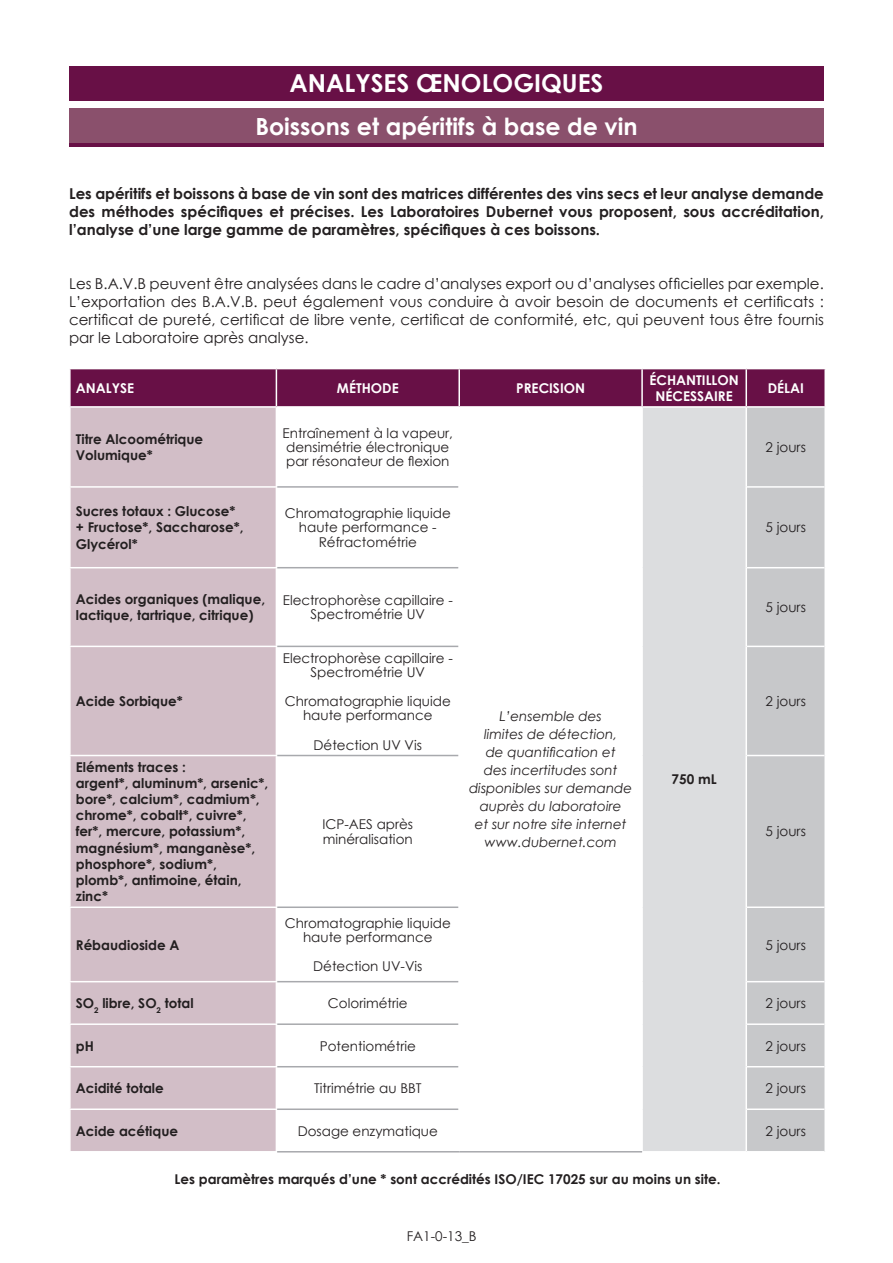
<style>
.page{position:relative;width:893px;height:1263px;background:#fff}
.page>*{position:absolute;margin:0;border:0;box-sizing:border-box;transform-origin:0 0}
.t1{font:700 24.75px "Century Gothic";color:#fff}
.t2{font:700 23.7px "Century Gothic";color:#fff}
.t3{font:15px/18px "Century Gothic";color:#231f20;text-align:justify}
.t4{font:700 15px/18px "Century Gothic";color:#231f20;text-align:justify}
.gras{font:700 13.5px/16.2px "Century Gothic";color:#231f20}
.t5{font:13.5px/14.2px "Century Gothic";color:#231f20;text-align:center}
.t6{font:italic 13.5px/18px "Century Gothic";color:#231f20;text-align:center}
.gras_blanc_cap{font:700 13.5px/16.2px "Century Gothic";color:#fff;text-align:center}
</style>
<div class="page">
<div style="left:69px;top:113px;width:755px;height:34px;background:#681046"></div>
<div style="left:69px;top:109px;width:755px;height:34px;background:#8a506c"></div>
<div style="left:69px;top:66px;width:755px;height:34px;background:#681046"></div>
<div style="left:71px;top:369px;width:753px;height:37px;background:#681046"></div>
<div style="left:71px;top:408px;width:205px;height:743px;background:#d2bec7"></div>
<div style="left:642px;top:407px;width:104px;height:745px;background:#dcdddf"></div>
<div style="left:747px;top:408px;width:77px;height:743px;background:#c7c8ca"></div>
<hr style="left:276px;top:369px;width:1px;height:37px;background:#fff">
<hr style="left:458px;top:369px;width:2px;height:37px;background:#fff">
<hr style="left:641px;top:369px;width:2px;height:37px;background:#fff">
<hr style="left:745px;top:369px;width:2px;height:37px;background:#fff">
<hr style="left:277px;top:486px;width:181px;height:2px;background:#a8a9ad">
<hr style="left:277px;top:567px;width:181px;height:1px;background:#a8a9ad">
<hr style="left:277px;top:646px;width:181px;height:1px;background:#a8a9ad">
<hr style="left:277px;top:755px;width:181px;height:1px;background:#a8a9ad">
<hr style="left:277px;top:906px;width:181px;height:2px;background:#a8a9ad">
<hr style="left:277px;top:981px;width:181px;height:1px;background:#a8a9ad">
<hr style="left:277px;top:1023px;width:181px;height:2px;background:#a8a9ad">
<hr style="left:277px;top:1066px;width:181px;height:1px;background:#a8a9ad">
<hr style="left:747px;top:486px;width:77px;height:2px;background:#fff">
<hr style="left:747px;top:567px;width:77px;height:1px;background:#fff">
<hr style="left:747px;top:646px;width:77px;height:1px;background:#fff">
<hr style="left:747px;top:755px;width:77px;height:1px;background:#fff">
<hr style="left:747px;top:906px;width:77px;height:2px;background:#fff">
<hr style="left:747px;top:981px;width:77px;height:1px;background:#fff">
<hr style="left:747px;top:1023px;width:77px;height:2px;background:#fff">
<hr style="left:747px;top:1066px;width:77px;height:1px;background:#fff">
<hr style="left:747px;top:1108px;width:77px;height:2px;background:#fff">
<hr style="left:642px;top:406px;width:104px;height:2px;background:#fff">
<hr style="left:69px;top:486px;width:208px;height:2px;background:#fff">
<hr style="left:69px;top:567px;width:208px;height:1px;background:#fff">
<hr style="left:69px;top:646px;width:208px;height:1px;background:#fff">
<hr style="left:69px;top:755px;width:208px;height:1px;background:#fff">
<hr style="left:69px;top:906px;width:208px;height:2px;background:#fff">
<hr style="left:69px;top:981px;width:208px;height:1px;background:#fff">
<hr style="left:69px;top:1023px;width:208px;height:2px;background:#fff">
<hr style="left:69px;top:1066px;width:208px;height:1px;background:#fff">
<hr style="left:69px;top:1108px;width:208px;height:2px;background:#fff">
<hr style="left:745px;top:408px;width:2px;height:79px;background:#fff">
<hr style="left:745px;top:487px;width:2px;height:81px;background:#fff">
<hr style="left:745px;top:568px;width:2px;height:78px;background:#fff">
<hr style="left:745px;top:646px;width:2px;height:109px;background:#fff">
<hr style="left:745px;top:755px;width:2px;height:152px;background:#fff">
<hr style="left:745px;top:907px;width:2px;height:75px;background:#fff">
<hr style="left:745px;top:982px;width:2px;height:42px;background:#fff">
<hr style="left:745px;top:1024px;width:2px;height:43px;background:#fff">
<hr style="left:745px;top:1067px;width:2px;height:42px;background:#fff">
<hr style="left:745px;top:1109px;width:2px;height:42px;background:#fff">
<hr style="left:642px;top:1151px;width:104px;height:1px;background:#fff">
<hr style="left:277px;top:1108px;width:181px;height:2px;background:#a8a9ad">
<hr style="left:277px;top:1151px;width:182px;height:1px;background:#a8a9ad">
<hr style="left:641px;top:408px;width:2px;height:79px;background:#fff">
<hr style="left:641px;top:487px;width:2px;height:81px;background:#fff">
<hr style="left:641px;top:568px;width:2px;height:78px;background:#fff">
<hr style="left:641px;top:646px;width:2px;height:109px;background:#fff">
<hr style="left:641px;top:755px;width:2px;height:152px;background:#fff">
<hr style="left:641px;top:907px;width:2px;height:75px;background:#fff">
<hr style="left:641px;top:982px;width:2px;height:42px;background:#fff">
<hr style="left:641px;top:1024px;width:2px;height:43px;background:#fff">
<hr style="left:641px;top:1067px;width:2px;height:42px;background:#fff">
<hr style="left:641px;top:1109px;width:2px;height:42px;background:#fff">
<hr style="left:459px;top:1151px;width:183px;height:1px;background:#a8a9ad">
<p class="t1" style="left:290px;top:65px;width:315px">ANALYSES ŒNOLOGIQUES</p>
<p class="t2" style="left:255px;top:108px;width:384px">Boissons et apéritifs à base de vin</p>
<p class="t4" style="left:69px;top:184px;width:756px">Les apéritifs et boissons à base de vin sont des matrices différentes des vins secs et leur analyse demande des méthodes spécifiques et précises. Les Laboratoires Dubernet vous proposent, sous accréditation, l’analyse d’une large gamme de paramètres, spécifiques à ces boissons.</p>
<p class="t3" style="left:69px;top:275px;width:756px">Les B.A.V.B peuvent être analysées dans le cadre d’analyses export ou d’analyses officielles par exemple.</p>
<p class="t3" style="left:69px;top:293px;width:756px">L’exportation des B.A.V.B. peut également vous conduire à avoir besoin de documents et certificats : certificat de pureté, certificat de libre vente, certificat de conformité, etc, qui peuvent tous être fournis par le Laboratoire après analyse.</p>
<p class="gras_blanc_cap" style="left:76px;top:379px;width:60px">ANALYSE</p>
<p class="gras_blanc_cap" style="left:337px;top:379px;width:63px">MÉTHODE</p>
<p class="gras_blanc_cap" style="left:516px;top:379px;width:70px">PRECISION</p>
<p class="gras_blanc_cap" style="left:649px;top:371px;width:91px">ÉCHANTILLON<br>NÉCESSAIRE</p>
<p class="gras_blanc_cap" style="left:768px;top:379px;width:38px">DÉLAI</p>
<p class="gras" style="left:76px;top:430px;width:129px">Titre Alcoométrique<br>Volumique*</p>
<p class="t5" style="left:283px;top:425px;width:172px;text-align:left">Entraînement à la vapeur, densimétrie électronique par résonateur de flexion</p>
<p class="t5" style="left:766px;top:440px;width:42px">2 jours</p>
<p class="gras" style="left:76px;top:503px;width:169px">Sucres totaux : Glucose* + Fructose*, Saccharose*,<br>Glycérol*</p>
<p class="t5" style="left:285px;top:506px;width:167px">Chromatographie liquide haute performance -<br>Réfractométrie</p>
<p class="t5" style="left:766px;top:520px;width:42px">5 jours</p>
<p class="gras" style="left:76px;top:590px;width:191px">Acides organiques (malique, lactique, tartrique, citrique)</p>
<p class="t5" style="left:283px;top:593px;width:172px">Electrophorèse capillaire -<br>Spectrométrie UV</p>
<p class="t5" style="left:766px;top:600px;width:42px">5 jours</p>
<p class="gras" style="left:76px;top:692px;width:108px">Acide Sorbique*</p>
<p class="gras" style="left:76px;top:758px;width:112px">Eléments traces :</p>
<p class="gras" style="left:76px;top:774px;width:194px">argent*, aluminum*, arsenic*, bore*, calcium*, cadmium*, chrome*, cobalt*, cuivre*, fer*, mercure, potassium*, magnésium*, manganèse*, phosphore*, sodium*, plomb*, antimoine, étain, zinc*</p>
<p class="gras" style="left:76px;top:936px;width:105px">Rébaudioside A</p>
<p class="t5" style="left:283px;top:650px;width:172px">Electrophorèse capillaire -<br>Spectrométrie UV</p>
<p class="t5" style="left:285px;top:694px;width:167px">Chromatographie liquide haute performance</p>
<p class="t5" style="left:314px;top:737px;width:110px">Détection UV Vis</p>
<p class="t5" style="left:766px;top:694px;width:42px">2 jours</p>
<p class="t6" style="left:469px;top:707px;width:165px">L’ensemble des<br>limites de détection,<br>de quantification et<br>des incertitudes sont disponibles sur demande auprès du laboratoire<br>et sur notre site internet www.dubernet.com</p>
<p class="gras" style="left:672px;top:771px;width:47px">750 mL</p>
<p class="t5" style="left:322px;top:817px;width:92px;text-align:left">ICP-AES après minéralisation</p>
<p class="t5" style="left:766px;top:824px;width:42px">5 jours</p>
<p class="t5" style="left:285px;top:915px;width:167px">Chromatographie liquide haute performance</p>
<p class="t5" style="left:313px;top:959px;width:111px">Détection UV-Vis</p>
<p class="t5" style="left:766px;top:937px;width:42px">5 jours</p>
<p class="gras" style="left:76px;top:994px;width:119px">SO<sub>2</sub> libre, SO<sub>2</sub> total</p>
<p class="t5" style="left:328px;top:996px;width:81px">Colorimétrie</p>
<p class="t5" style="left:766px;top:996px;width:42px">2 jours</p>
<p class="gras" style="left:76px;top:1037px;width:20px">pH</p>
<p class="t5" style="left:320px;top:1038px;width:98px">Potentiométrie</p>
<p class="t5" style="left:766px;top:1038px;width:42px">2 jours</p>
<p class="gras" style="left:76px;top:1079px;width:90px">Acidité totale</p>
<p class="t5" style="left:314px;top:1081px;width:109px">Titrimétrie au BBT</p>
<p class="t5" style="left:766px;top:1081px;width:42px">2 jours</p>
<p class="gras" style="left:76px;top:1122px;width:104px">Acide acétique</p>
<p class="t5" style="left:298px;top:1123px;width:142px">Dosage enzymatique</p>
<p class="t5" style="left:766px;top:1123px;width:42px">2 jours</p>
<p class="gras" style="left:175px;top:1170px;width:547px">Les paramètres marqués d’une * sont accrédités ISO/IEC 17025 sur au moins un site.</p>
<p class="t5" style="left:407px;top:1229px;width:71px">FA1-0-13_B</p>
</div>
